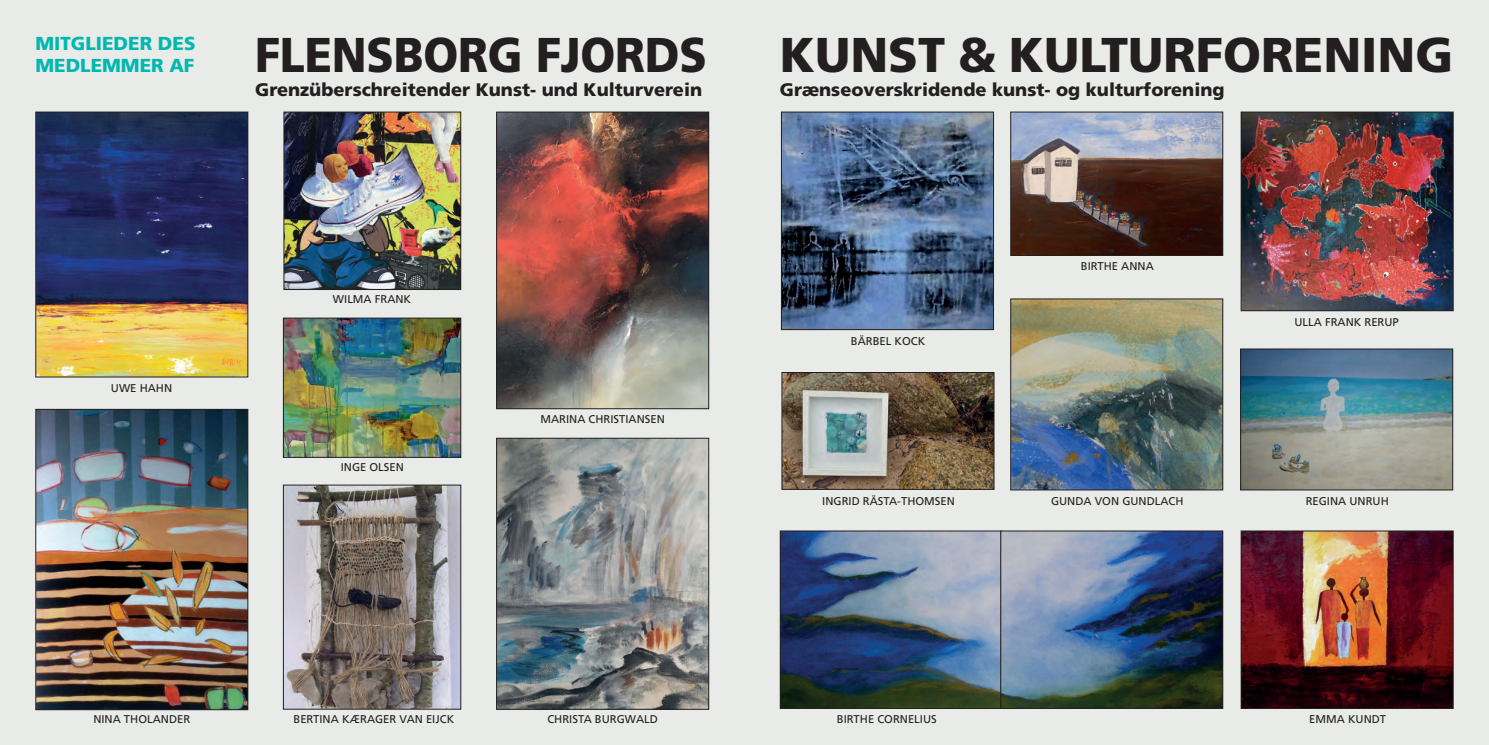
<style>
.page{position:relative;width:1489px;height:745px;background:#fff}
.page>*{position:absolute;margin:0;border:0;box-sizing:border-box;transform-origin:0 0}
.t1{font:900 48.75px "Frutiger";color:#231f20}
.t2{font:900 48.75px "Frutiger";color:#231f20;scale:.92 1}
.t3{font:900 18.75px/22.5px "Frutiger";color:#00b8af}
.t4{font:900 18.12px "Frutiger";color:#231f20}
.t5{font:11.25px "Frutiger";color:#231f20}
</style>
<div class="page">
<div style="left:744px;top:0;width:744px;height:744px;background:#e9ebe8"></div>
<div style="left:0;top:0;width:755px;height:744px;background:#e9ebe8"></div>
<img style="left:37px;top:411px;width:209px;height:296px">
<div style="left:35px;top:409px;width:213px;height:300px;border:1px solid #231f20"></div>
<img style="left:285px;top:486px;width:174px;height:221px">
<div style="left:283px;top:484px;width:178px;height:225px;border:1px solid #231f20"></div>
<img style="left:285px;top:114px;width:174px;height:173px">
<div style="left:283px;top:112px;width:178px;height:177px;border:1px solid #231f20"></div>
<img style="left:498px;top:114px;width:209px;height:293px">
<div style="left:496px;top:112px;width:213px;height:297px;border:1px solid #231f20"></div>
<img style="left:37px;top:114px;width:209px;height:261px">
<div style="left:35px;top:112px;width:213px;height:265px;border:1px solid #231f20"></div>
<img style="left:782px;top:532px;width:217px;height:174px">
<div style="left:780px;top:530px;width:221px;height:178px;border:1px solid #231f20"></div>
<img style="left:783px;top:114px;width:208px;height:214px">
<div style="left:781px;top:112px;width:212px;height:218px;border:1px solid #231f20"></div>
<img style="left:285px;top:319px;width:174px;height:136px">
<div style="left:283px;top:317px;width:178px;height:140px;border:1px solid #231f20"></div>
<img style="left:498px;top:439px;width:209px;height:268px">
<div style="left:496px;top:437px;width:213px;height:272px;border:1px solid #231f20"></div>
<img style="left:1242px;top:350px;width:208px;height:138px">
<div style="left:1240px;top:348px;width:212px;height:142px;border:1px solid #231f20"></div>
<img style="left:1002px;top:532px;width:218px;height:174px">
<div style="left:1000px;top:530px;width:222px;height:178px;border:1px solid #231f20"></div>
<img style="left:1012px;top:114px;width:208px;height:139px">
<div style="left:1010px;top:112px;width:212px;height:143px;border:1px solid #231f20"></div>
<img style="left:1012px;top:300px;width:208px;height:188px">
<div style="left:1010px;top:298px;width:212px;height:192px;border:1px solid #231f20"></div>
<img style="left:1242px;top:532px;width:209px;height:174px">
<div style="left:1240px;top:530px;width:213px;height:178px;border:1px solid #231f20"></div>
<img style="left:1242px;top:114px;width:209px;height:195px">
<div style="left:1240px;top:112px;width:213px;height:199px;border:1px solid #231f20"></div>
<img style="left:783px;top:374px;width:209px;height:113px">
<div style="left:781px;top:372px;width:213px;height:117px;border:1px solid #231f20"></div>
<h2 class="t3" style="left:35px;top:33px;width:161px">MITGLIEDER DES<br>MEDLEMMER AF</h2>
<h1 class="t2" style="left:255px;top:35px;width:492px">FLENSBORG FJORDS</h1>
<h3 class="t4" style="left:255px;top:82px;width:448px">Grenzüberschreitender Kunst- und Kulturverein</h3>
<p class="t5" style="left:111px;top:383px;width:63px">UWE HAHN</p>
<p class="t5" style="left:333px;top:294px;width:80px">WILMA FRANK</p>
<p class="t5" style="left:341px;top:462px;width:65px">INGE OLSEN</p>
<p class="t5" style="left:540px;top:414px;width:126px">MARINA CHRISTIANSEN</p>
<h1 class="t1" style="left:780px;top:35px;width:675px">KUNST &amp; KULTURFORENING</h1>
<h3 class="t4" style="left:780px;top:82px;width:446px">Grænseoverskridende kunst- og kulturforening</h3>
<p class="t5" style="left:850px;top:336px;width:76px">BÄRBEL KOCK</p>
<p class="t5" style="left:822px;top:496px;width:134px">INGRID RÄSTA-THOMSEN</p>
<p class="t5" style="left:1080px;top:261px;width:74px">BIRTHE ANNA</p>
<p class="t5" style="left:1050px;top:496px;width:134px">GUNDA VON GUNDLACH</p>
<p class="t5" style="left:1294px;top:317px;width:106px">ULLA FRANK RERUP</p>
<p class="t5" style="left:1305px;top:496px;width:85px">REGINA UNRUH</p>
<p class="t5" style="left:93px;top:714px;width:98px">NINA THOLANDER</p>
<p class="t5" style="left:293px;top:714px;width:162px">BERTINA KÆRAGER VAN EIJCK</p>
<p class="t5" style="left:547px;top:714px;width:112px">CHRISTA BURGWALD</p>
<p class="t5" style="left:837px;top:714px;width:101px">BIRTHE CORNELIUS</p>
<p class="t5" style="left:1309px;top:714px;width:78px">EMMA KUNDT</p>
</div>
